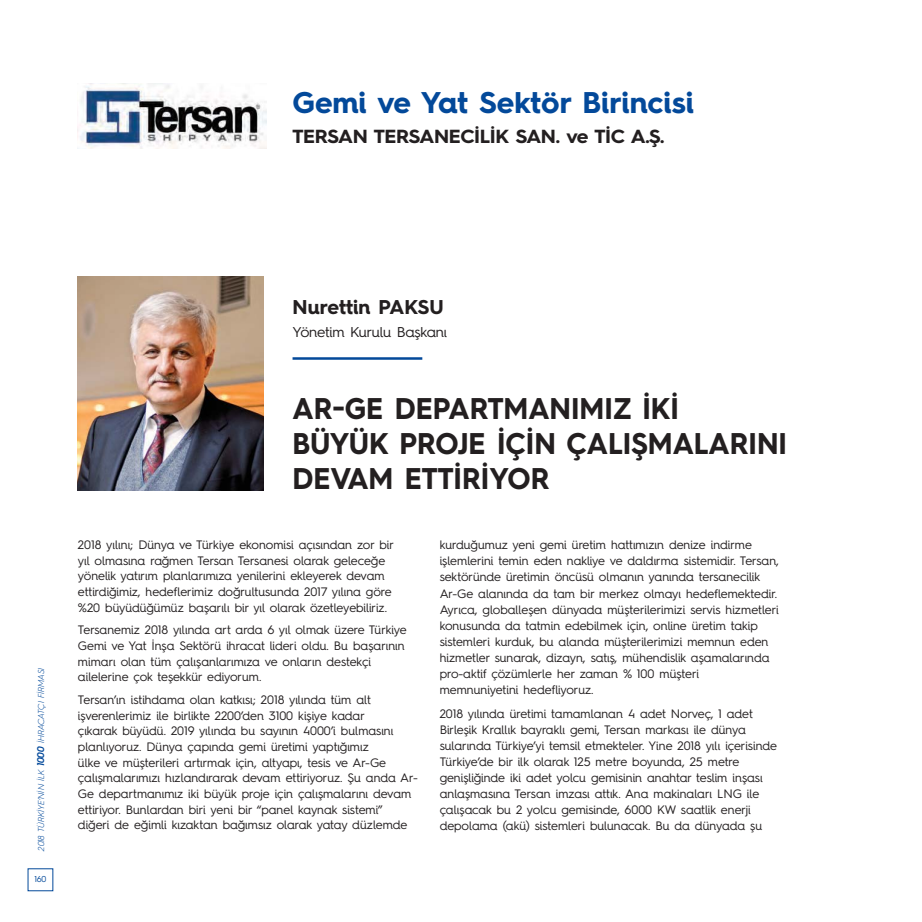
<style>
.page{position:relative;width:922px;height:922px;background:#fff}
.page>*{position:absolute;margin:0;border:0;box-sizing:border-box;transform-origin:0 0}
.t1{font:700 30px/35px "Hurme Geometric Sans 4";color:#231f20;scale:.95 1}
.t2{font:700 30px "Hurme Geometric Sans 4";color:#03499a}
.t3{font:700 20px "Hurme Geometric Sans 4";color:#231f20}
.t4{font:700 19px "Hurme Geometric Sans 4";letter-spacing:-.02em;color:#231f20;scale:1.05 1}
.t5{font:14.25px "Hurme Geometric Sans 4";letter-spacing:-.02em;color:#231f20;scale:1.05 1}
.t6{font:12.25px/15.6px "Hurme Geometric Sans 4";letter-spacing:-.005em;color:#231f20}
.t7{font:italic 300 8.62px "Hurme Geometric Sans 3";letter-spacing:-.02em;color:#03499a}
.t8{font:8.62px "Hurme Geometric Sans 4";color:#03499a}
.s1{font-weight:600;font-size:9.75px}
</style>
<div class="page">
<img style="left:78px;top:276px;width:185px;height:214px">
<img style="left:78px;top:84px;width:188px;height:65px">
<hr style="left:292px;top:357px;width:130px;height:2px;background:#03499a">
<h1 class="t2" style="left:292px;top:91px;width:403px">Gemi ve Yat Sektör Birincisi</h1>
<h3 class="t4" style="left:292px;top:129px;width:355px">TERSAN TERSANECİLİK SAN. ve TİC A.Ş.</h3>
<p class="t7" style="left:36px;top:850px;width:185px;rotate:-90deg">2018 TÜRKİYE’NİN İLK <span class="s1">1000</span> İHRACATÇI FİRMASI</p>
<p class="t8" style="left:34px;top:875px;width:14px">160</p>
<h2 class="t3" style="left:292px;top:300px;width:153px">Nurettin PAKSU</h2>
<p class="t5" style="left:292px;top:326px;width:149px">Yönetim Kurulu Başkanı</p>
<h1 class="t1" style="left:292px;top:393px;width:522px">AR-GE DEPARTMANIMIZ İKİ<br>BÜYÜK PROJE İÇİN ÇALIŞMALARINI<br>DEVAM ETTİRİYOR</h1>
<p class="t6" style="left:78px;top:537px;width:317px">2018 yılını; Dünya ve Türkiye ekonomisi açısından zor bir yıl olmasına rağmen Tersan Tersanesi olarak geleceğe yönelik yatırım planlarımıza yenilerini ekleyerek devam ettirdiğimiz, hedeflerimiz doğrultusunda 2017 yılına göre %20 büyüdüğümüz başarılı bir yıl olarak özetleyebiliriz.</p>
<p class="t6" style="left:78px;top:623px;width:330px">Tersanemiz 2018 yılında art arda 6 yıl olmak üzere Türkiye Gemi ve Yat İnşa Sektörü ihracat lideri oldu. Bu başarının mimarı olan tüm çalışanlarımıza ve onların destekçi ailelerine çok teşekkür ediyorum.</p>
<p class="t6" style="left:78px;top:692px;width:341px">Tersan’ın istihdama olan katkısı; 2018 yılında tüm alt işverenlerimiz ile birlikte 2200’den 3100 kişiye kadar<br>çıkarak büyüdü. 2019 yılında bu sayının 4000’i bulmasını planlıyoruz. Dünya çapında gemi üretimi yaptığımız<br>ülke ve müşterileri artırmak için, altyapı, tesis ve Ar-Ge çalışmalarımızı hızlandırarak devam ettiriyoruz. Şu anda Ar-Ge departmanımız iki büyük proje için çalışmalarını devam ettiriyor. Bunlardan biri yeni bir “panel kaynak sistemi”<br>diğeri de eğimli kızaktan bağımsız olarak yatay düzlemde</p>
<p class="t6" style="left:439px;top:537px;width:341px;line-height:16.1px">kurduğumuz yeni gemi üretim hattımızın denize indirme işlemlerini temin eden nakliye ve daldırma sistemidir. Tersan, sektöründe üretimin öncüsü olmanın yanında tersanecilik Ar-Ge alanında da tam bir merkez olmayı hedeflemektedir.<br>Ayrıca, globalleşen dünyada müşterilerimizi servis hizmetleri konusunda da tatmin edebilmek için, online üretim takip sistemleri kurduk, bu alanda müşterilerimizi memnun eden hizmetler sunarak, dizayn, satış, mühendislik aşamalarında pro-aktif çözümlerle her zaman % 100 müşteri memnuniyetini hedefliyoruz.</p>
<p class="t6" style="left:439px;top:706px;width:339px;line-height:16px">2018 yılında üretimi tamamlanan 4 adet Norveç, 1 adet Birleşik Krallık bayraklı gemi, Tersan markası ile dünya sularında Türkiye’yi temsil etmekteler. Yine 2018 yılı içerisinde Türkiye’de bir ilk olarak 125 metre boyunda, 25 metre genişliğinde iki adet yolcu gemisinin anahtar teslim inşası anlaşmasına Tersan imzası attık. Ana makinaları LNG ile çalışacak bu 2 yolcu gemisinde, 6000 KW saatlik enerji depolama (akü) sistemleri bulunacak. Bu da dünyada şu</p>
</div>
